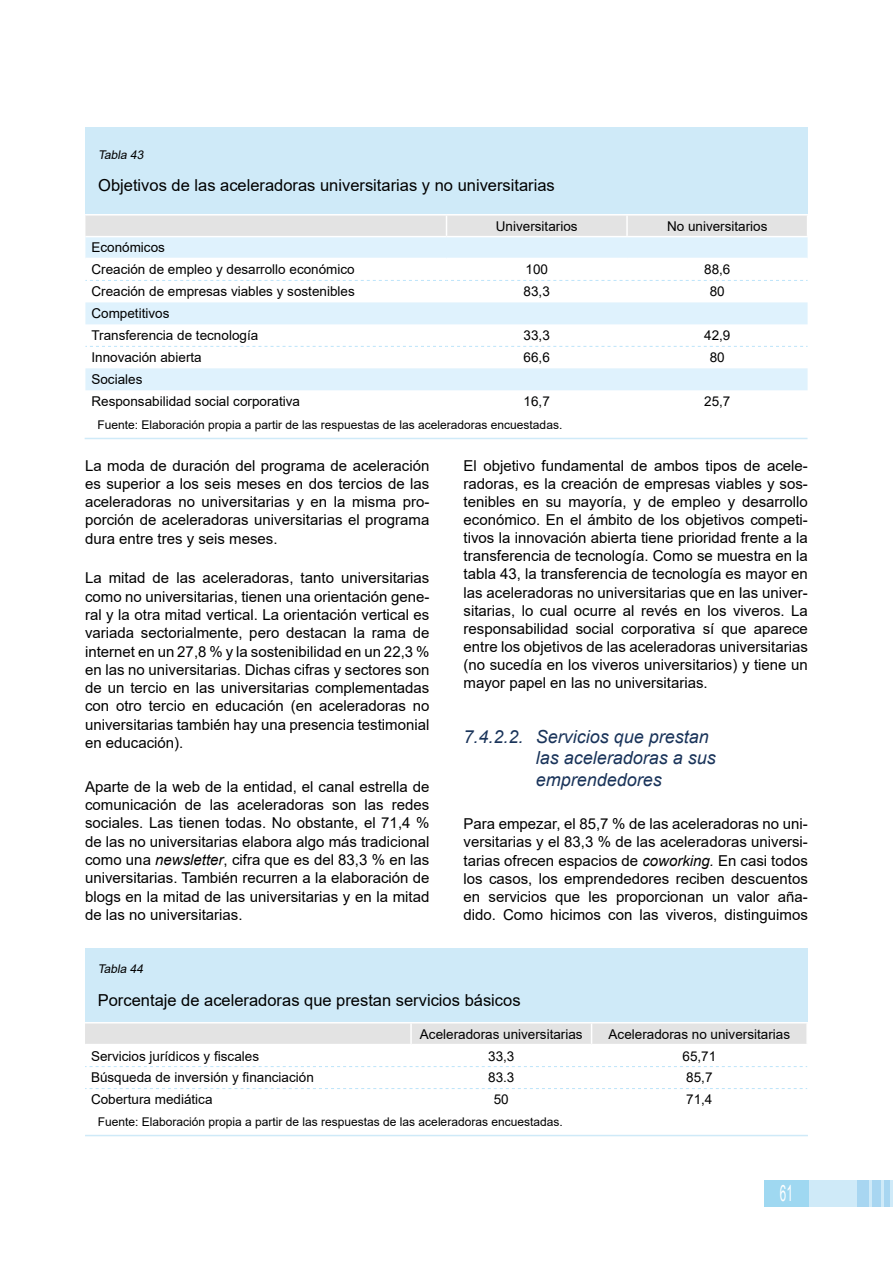
<style>
.page{position:relative;width:893px;height:1263px;background:#fff}
.page>*{position:absolute;margin:0;border:0;box-sizing:border-box;transform-origin:0 0}
.t1{font:22.5px "Arial";color:#fff;scale:.52 1}
.t2{font:italic 18px/21.1px "Arial";color:#1a345a}
.t3{font:16.5px "Arial";color:#000}
.t4{font:15px/18.3px "Arial";color:#000;text-align:justify}
.t5{font:13.5px/22px "Arial";color:#000}
.t6{font:12px "Arial";color:#000}
.t7{font:italic 12px "Arial";color:#000}
.s1{font-style:italic}
</style>
<div class="page">
<div style="left:764px;top:1180px;width:105px;height:26px;background:#cfeaf8"></div>
<svg style="left:857px;top:1180px;width:15px;height:26px"></svg>
<svg style="left:872px;top:1180px;width:12px;height:26px"></svg>
<svg style="left:884px;top:1180px;width:9px;height:26px"></svg>
<div style="left:764px;top:1180px;width:45px;height:26px;background:#9fd8f1"></div>
<svg style="left:85px;top:237px;width:723px;height:153px"></svg>
<svg style="left:85px;top:280px;width:723px;height:1px"></svg>
<svg style="left:85px;top:346px;width:723px;height:1px"></svg>
<div style="left:85px;top:215px;width:722px;height:21px;background:#e3e3e3"></div>
<hr style="left:627px;top:214px;width:181px;height:2px;background:#fff">
<hr style="left:626px;top:216px;width:2px;height:20px;background:#fff">
<hr style="left:85px;top:258px;width:361px;height:1px;background:#fff">
<hr style="left:446px;top:258px;width:181px;height:1px;background:#fff">
<hr style="left:627px;top:258px;width:181px;height:1px;background:#fff">
<div style="left:85px;top:128px;width:723px;height:86px;background:#cfeaf8"></div>
<hr style="left:85px;top:438px;width:722px;height:1px;background:#cfeaf8">
<div style="left:85px;top:1023px;width:722px;height:21px;background:#e3e3e3"></div>
<svg style="left:85px;top:1066px;width:722px;height:1px"></svg>
<svg style="left:85px;top:1088px;width:722px;height:1px"></svg>
<div style="left:85px;top:948px;width:723px;height:74px;background:#cfeaf8"></div>
<hr style="left:85px;top:1135px;width:723px;height:1px;background:#cfeaf8">
<p class="t7" style="left:98px;top:146px;width:50px">Tabla 43</p>
<p class="t3" style="left:98px;top:174px;width:458px">Objetivos de las aceleradoras universitarias y no universitarias</p>
<p class="t5" style="left:91px;top:237px;width:265px">Económicos<br>Creación de empleo y desarrollo económico</p>
<p class="t5" style="left:496px;top:215px;width:83px">Universitarios</p>
<p class="t5" style="left:667px;top:215px;width:102px">No universitarios</p>
<p class="t5" style="left:525px;top:258px;width:24px">100</p>
<p class="t5" style="left:704px;top:258px;width:28px">88,6</p>
<p class="t5" style="left:91px;top:280px;width:265px">Creación de empresas viables y sostenibles</p>
<p class="t5" style="left:524px;top:280px;width:28px">83,3</p>
<p class="t5" style="left:710px;top:280px;width:17px">80</p>
<p class="t5" style="left:91px;top:302px;width:168px">Competitivos<br>Transferencia de tecnología</p>
<p class="t5" style="left:524px;top:324px;width:28px">33,3</p>
<p class="t5" style="left:704px;top:324px;width:28px">42,9</p>
<p class="t5" style="left:91px;top:346px;width:112px">Innovación abierta</p>
<p class="t5" style="left:524px;top:346px;width:28px">66,6</p>
<p class="t5" style="left:710px;top:346px;width:17px">80</p>
<p class="t5" style="left:91px;top:368px;width:210px">Sociales<br>Responsabilidad social corporativa</p>
<p class="t5" style="left:524px;top:390px;width:28px">16,7</p>
<p class="t5" style="left:704px;top:390px;width:28px">25,7</p>
<p class="t6" style="left:97px;top:417px;width:466px">Fuente: Elaboración propia a partir de las respuestas de las aceleradoras encuestadas.</p>
<p class="t4" style="left:85px;top:456px;width:346px">La moda de duración del programa de aceleración es superior a los seis meses en dos tercios de las aceleradoras no universitarias y en la misma pro&shy;porción de aceleradoras universitarias el programa dura entre tres y seis meses.</p>
<p class="t4" style="left:85px;top:569px;width:346px">La mitad de las aceleradoras, tanto universitarias como no universitarias, tienen una orientación gene&shy;ral y la otra mitad vertical. La orientación vertical es variada sectorialmente, pero destacan la rama de internet en un 27,8 % y la sostenibilidad en un 22,3 % en las no universitarias. Dichas cifras y sectores son de un tercio en las universitarias complementadas con otro tercio en educación (en aceleradoras no universitarias también hay una presencia testimonial en educación).</p>
<p class="t4" style="left:85px;top:777px;width:346px">Aparte de la web de la entidad, el canal estrella de comunicación de las aceleradoras son las redes sociales. Las tienen todas. No obstante, el 71,4 % de las no universitarias elabora algo más tradicional como una <span class="s1">newsletter</span>, cifra que es del 83,3 % en las universitarias. También recurren a la elaboración de blogs en la mitad de las universitarias y en la mitad de las no universitarias.</p>
<p class="t4" style="left:463px;top:456px;width:346px">El objetivo fundamental de ambos tipos de acele&shy;radoras, es la creación de empresas viables y sos&shy;tenibles en su mayoría, y de empleo y desarrollo económico. En el ámbito de los objetivos competi&shy;tivos la innovación abierta tiene prioridad frente a la transferencia de tecnología. Como se muestra en la tabla 43, la transferencia de tecnología es mayor en las aceleradoras no universitarias que en las univer&shy;sitarias, lo cual ocurre al revés en los viveros. La responsabilidad social corporativa sí que aparece entre los objetivos de las aceleradoras universitarias (no sucedía en los viveros universitarios) y tiene un mayor papel en las no universitarias.</p>
<p class="t2" style="left:536px;top:727px;width:182px;text-indent:-72px">7.4.2.2. Servicios que prestan las aceleradoras a sus emprendedores</p>
<p class="t4" style="left:463px;top:815px;width:346px">Para empezar, el 85,7 % de las aceleradoras no uni&shy;versitarias y el 83,3 % de las aceleradoras universi&shy;tarias ofrecen espacios de <span class="s1">coworking.</span> En casi todos los casos, los emprendedores reciben descuentos en servicios que les proporcionan un valor aña&shy;dido. Como hicimos con las viveros, distinguimos</p>
<p class="t7" style="left:98px;top:961px;width:50px">Tabla 44</p>
<p class="t3" style="left:98px;top:989px;width:424px">Porcentaje de aceleradoras que prestan servicios básicos</p>
<p class="t5" style="left:420px;top:1023px;width:164px">Aceleradoras universitarias</p>
<p class="t5" style="left:609px;top:1023px;width:183px">Aceleradoras no universitarias</p>
<p class="t5" style="left:91px;top:1045px;width:170px">Servicios jurídicos y fiscales</p>
<p class="t5" style="left:488px;top:1045px;width:28px">33,3</p>
<p class="t5" style="left:682px;top:1045px;width:35px">65,71</p>
<p class="t5" style="left:91px;top:1066px;width:224px">Búsqueda de inversión y financiación</p>
<p class="t5" style="left:488px;top:1066px;width:28px">83.3</p>
<p class="t5" style="left:686px;top:1066px;width:28px">85,7</p>
<p class="t5" style="left:91px;top:1088px;width:123px">Cobertura mediática</p>
<p class="t5" style="left:494px;top:1088px;width:17px">50</p>
<p class="t5" style="left:686px;top:1088px;width:28px">71,4</p>
<p class="t6" style="left:98px;top:1114px;width:466px">Fuente: Elaboración propia a partir de las respuestas de las aceleradoras encuestadas.</p>
<h1 class="t1" style="left:780px;top:1178px;width:27px">61</h1>
</div>
